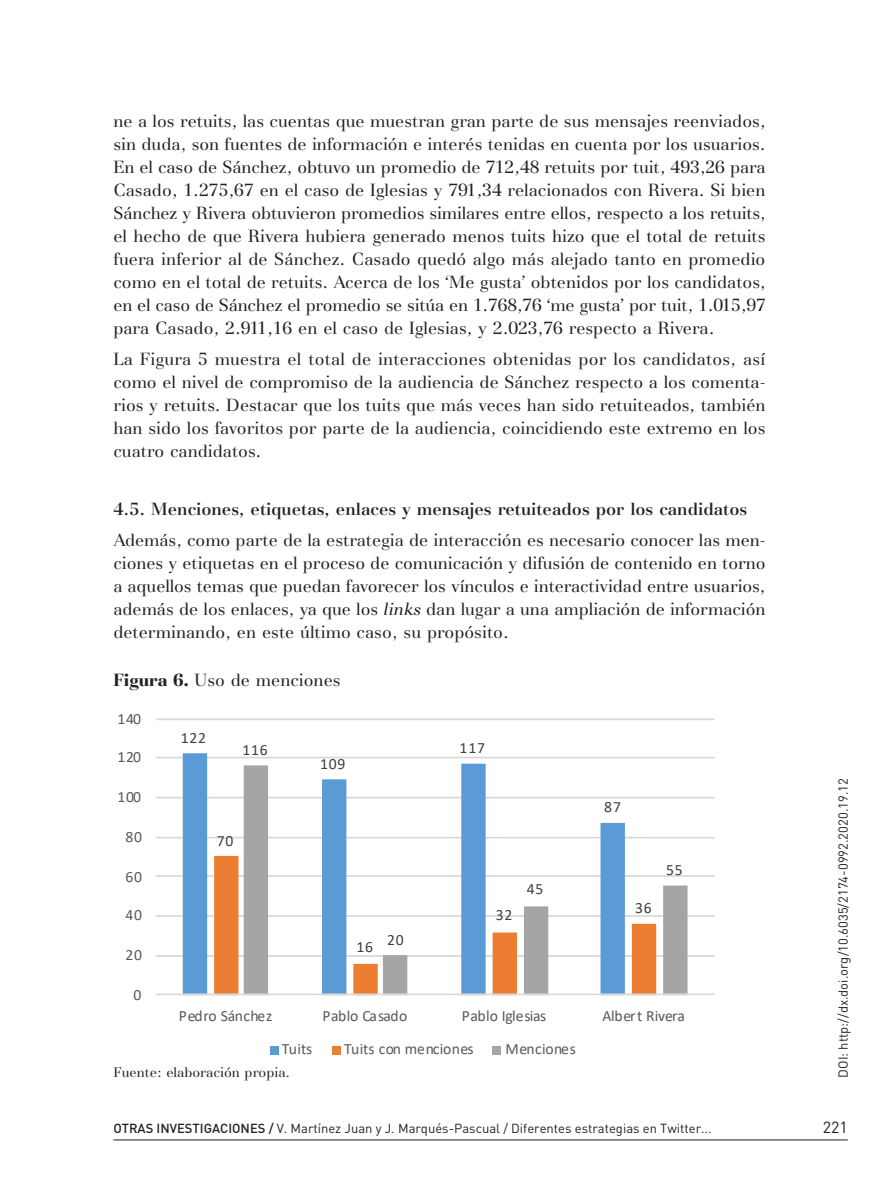
<style>
.page{position:relative;width:879px;height:1191px;background:#fff}
.page>*{position:absolute;margin:0;border:0;box-sizing:border-box;transform-origin:0 0}
.t1{font:17.6px/23px "AT Basilia";color:#231f20;text-align:justify}
.t2{font:500 17.6px "AT Basilia";color:#231f20}
.t3{font:16px "DIN";color:#231f20}
.t4{font:15.6px "Calibri";letter-spacing:-.005em;color:#595959}
.t5{font:15.6px "Calibri";letter-spacing:.05em;color:#404040}
.t6{font:15.6px "Calibri";letter-spacing:.025em;color:#595959}
.t7{font:14px "AT Basilia";color:#231f20}
.t8{font:13px "DIN";color:#231f20}
.s1{font-style:italic}
.s2{font-weight:700}
.s3{font-family:"DIN Medium"}
</style>
<div class="page">
<hr style="left:113px;top:1139px;width:735px;height:1px;background:#231f20">
<svg style="left:156px;top:718px;width:559px;height:337px"></svg>
<p class="t1" style="left:113px;top:110px;width:654px">ne a los retuits, las cuentas que muestran gran parte de sus mensajes reenviados, sin duda, son fuentes de información e interés tenidas en cuenta por los usuarios.<br>En el caso de Sánchez, obtuvo un promedio de 712,48 retuits por tuit, 493,26 para Casado, 1.275,67 en el caso de Iglesias y 791,34 relacionados con Rivera. Si bien Sánchez y Rivera obtuvieron promedios similares entre ellos, respecto a los retuits, el hecho de que Rivera hubiera generado menos tuits hizo que el total de retuits fuera inferior al de Sánchez. Casado quedó algo más alejado tanto en promedio como en el total de retuits. Acerca de los ‘Me gusta’ obtenidos por los candidatos, en el caso de Sánchez el promedio se sitúa en 1.768,76 ‘me gusta’ por tuit, 1.015,97 para Casado, 2.911,16 en el caso de Iglesias, y 2.023,76 respecto a Rivera.</p>
<p class="t1" style="left:113px;top:347px;width:654px">La Figura 5 muestra el total de interacciones obtenidas por los candidatos, así como el nivel de compromiso de la audiencia de Sánchez respecto a los comenta&shy;rios y retuits. Destacar que los tuits que más veces han sido retuiteados, también han sido los favoritos por parte de la audiencia, coincidiendo este extremo en los cuatro candidatos.</p>
<p class="t2" style="left:113px;top:498px;width:635px">4.5. Menciones, etiquetas, enlaces y mensajes retuiteados por los candidatos</p>
<p class="t1" style="left:113px;top:528px;width:654px">Además, como parte de la estrategia de interacción es necesario conocer las men&shy;ciones y etiquetas en el proceso de comunicación y difusión de contenido en torno a aquellos temas que puedan favorecer los vínculos e interactividad entre usuarios, además de los enlaces, ya que los <span class="s1">links</span> dan lugar a una ampliación de información determinando, en este último caso, su propósito.</p>
<p class="t1" style="left:113px;top:668px;width:229px"><span class="s2">Figura 6.</span> Uso de menciones</p>
<p class="t4" style="left:117px;top:707px;width:25px">140</p>
<p class="t4" style="left:117px;top:746px;width:25px">120</p>
<p class="t4" style="left:117px;top:786px;width:25px">100</p>
<p class="t4" style="left:125px;top:826px;width:18px">80</p>
<p class="t4" style="left:125px;top:866px;width:18px">60</p>
<p class="t4" style="left:125px;top:904px;width:18px">40</p>
<p class="t4" style="left:125px;top:944px;width:18px">20</p>
<p class="t4" style="left:133px;top:984px;width:9px">0</p>
<p class="t5" style="left:181px;top:727px;width:27px">122</p>
<p class="t5" style="left:243px;top:739px;width:27px">116</p>
<p class="t5" style="left:217px;top:829px;width:18px">70</p>
<p class="t5" style="left:320px;top:753px;width:27px">109</p>
<p class="t5" style="left:356px;top:935px;width:18px">16</p>
<p class="t5" style="left:387px;top:928px;width:18px">20</p>
<p class="t5" style="left:460px;top:737px;width:27px">117</p>
<p class="t5" style="left:496px;top:904px;width:18px">32</p>
<p class="t5" style="left:527px;top:878px;width:18px">45</p>
<p class="t5" style="left:604px;top:796px;width:18px">87</p>
<p class="t5" style="left:635px;top:897px;width:18px">36</p>
<p class="t5" style="left:666px;top:859px;width:18px">55</p>
<p class="t4" style="left:179px;top:1005px;width:95px">Pedro Sánchez</p>
<p class="t4" style="left:322px;top:1005px;width:86px">Pablo Casado</p>
<p class="t4" style="left:462px;top:1005px;width:86px">Pablo Iglesias</p>
<p class="t4" style="left:602px;top:1005px;width:84px">Albert Rivera</p>
<p class="t4" style="left:282px;top:1038px;width:32px">Tuits</p>
<p class="t4" style="left:344px;top:1038px;width:131px">Tuits con menciones</p>
<p class="t6" style="left:505px;top:1038px;width:72px">Menciones</p>
<p class="t7" style="left:113px;top:1063px;width:178px">Fuente: elaboración propia.</p>
<p class="t8" style="left:835px;top:1077px;width:301px;rotate:-90deg">DOI: http://dx.doi.org/10.6035/2174-0992.2020.19.12</p>
<p class="t8" style="left:113px;top:1120px;width:600px"><span class="s3">OTRAS INVESTIGACIONES /</span> V. Martínez Juan y J. Marqués-Pascual / Diferentes estrategias en Twitter...</p>
<p class="t3" style="left:823px;top:1117px;width:27px">221</p>
</div>
